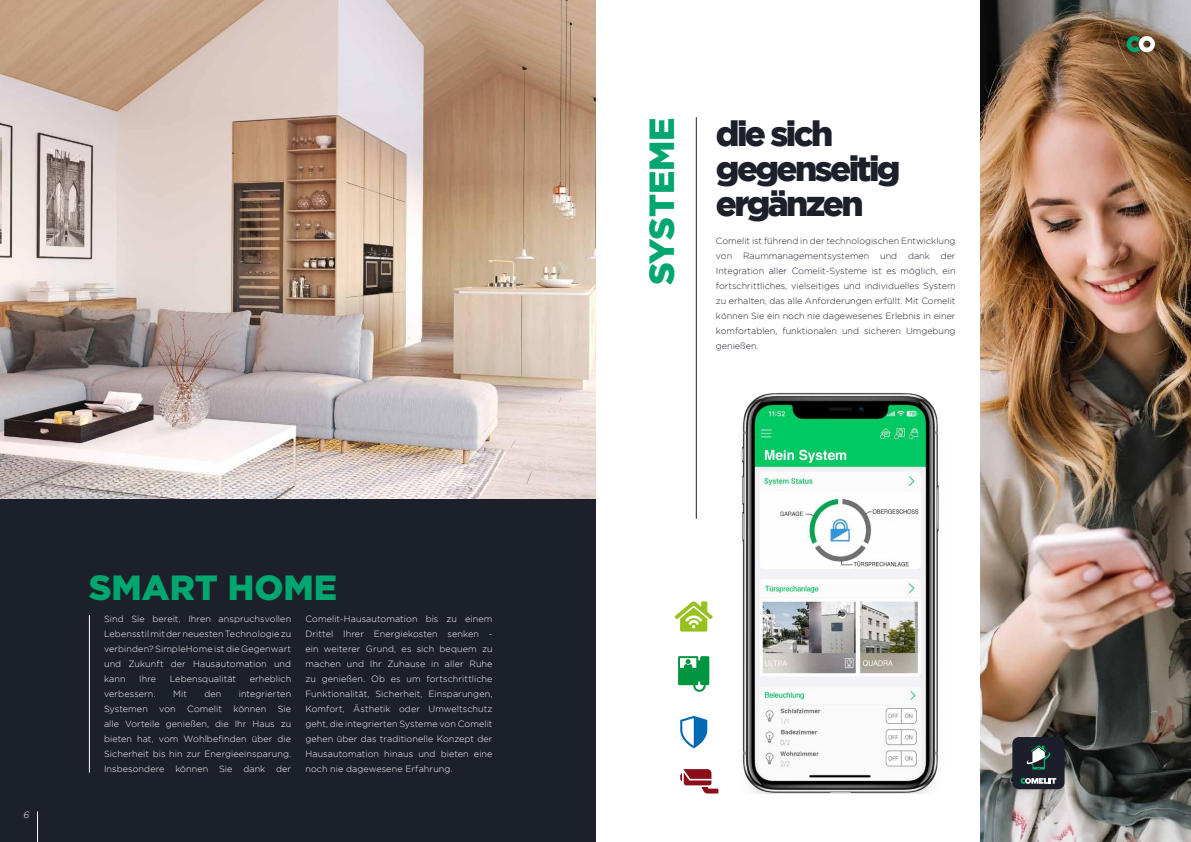
<style>
.page{position:relative;width:1191px;height:842px;background:#fff}
.page>*{position:absolute;margin:0;border:0;box-sizing:border-box;transform-origin:0 0}
.t1{font:900 35px/35px "Gotham";letter-spacing:-.075em;color:#1c202b}
.t2{font:900 35px "Gotham";color:#00a66f}
.t3{font:300 9px/15px "Gotham";letter-spacing:.01em;color:#fff;text-align:justify}
.t4{font:300 9px/15px "Gotham";color:#1c202b;text-align:justify}
.t5{font:italic 300 9px "Gotham";color:#fff}
</style>
<div class="page">
<div style="left:0;top:0;width:595px;height:842px;background:#1c202b"></div>
<img style="left:0;top:0;width:595px;height:499px">
<hr style="left:89px;top:615px;width:1px;height:157px;background:#fff">
<img style="left:980px;top:0;width:211px;height:842px">
<div style="left:700px;top:656px;width:9px;height:29px;background:#009641;border-radius:2px"></div>
<svg style="left:678px;top:656px;width:28px;height:36px"></svg>
<hr style="left:697px;top:660px;width:4px;height:21px;background:#009641">
<svg style="left:680px;top:769px;width:38px;height:24px"></svg>
<svg style="left:674px;top:601px;width:38px;height:30px"></svg>
<svg style="left:680px;top:716px;width:27px;height:32px"></svg>
<div style="left:1012px;top:737px;width:52px;height:52px;background:#1c1f2b;border-radius:7px"></div>
<svg style="left:1026px;top:745px;width:24px;height:24px"></svg>
<svg style="left:1020px;top:778px;width:36px;height:6px"></svg>
<svg style="left:1126px;top:36px;width:29px;height:16px"></svg>
<hr style="left:696px;top:117px;width:1px;height:402px;background:#1c202b">
<img style="left:741px;top:392px;width:198px;height:401px">
<hr style="left:37px;top:811px;width:1px;height:31px;background:#fff">
<p class="t5" style="left:23px;top:810px;width:7px">6</p>
<h1 class="t2" style="left:89px;top:567px;width:250px">SMART HOME</h1>
<p class="t3" style="left:104px;top:611px;width:189px">Sind Sie bereit, Ihren anspruchsvollen Lebensstil mit der neuesten Technologie zu verbinden? SimpleHome ist die Gegenwart und Zukunft der Hausautomation und kann</p>
<p class="t3" style="left:305px;top:611px;width:189px">Comelit-Hausautomation bis zu einem Drittel Ihrer Energiekosten senken - ein weiterer Grund, es sich bequem zu machen und Ihr Zuhause in aller Ruhe zu genießen. Ob es um fortschrittliche Funktionalität, Sicherheit, Einsparungen, Komfort, Ästhetik oder Umweltschutz geht, die integrierten Systeme von Comelit gehen über das traditionelle Konzept der Hausautomation hinaus und bieten eine noch nie dagewesene Erfahrung.</p>
<p class="t3" style="left:139px;top:671px;width:19px">Ihre</p>
<p class="t3" style="left:170px;top:671px;width:68px">Lebensqualität</p>
<p class="t3" style="left:250px;top:671px;width:43px">erheblich</p>
<p class="t3" style="left:104px;top:686px;width:53px">verbessern.</p>
<p class="t3" style="left:173px;top:686px;width:15px">Mit</p>
<p class="t3" style="left:204px;top:686px;width:18px">den</p>
<p class="t3" style="left:239px;top:686px;width:54px">integrierten</p>
<p class="t3" style="left:104px;top:701px;width:45px">Systemen</p>
<p class="t3" style="left:159px;top:701px;width:18px">von</p>
<p class="t3" style="left:187px;top:701px;width:36px">Comelit</p>
<p class="t3" style="left:233px;top:701px;width:34px">können</p>
<p class="t3" style="left:104px;top:701px;width:189px;text-indent:174px">Sie alle Vorteile genießen, die Ihr Haus zu bieten hat, vom Wohlbefinden über die Sicherheit bis hin zur Energieeinsparung.<br>Insbesondere können Sie dank der</p>
<h1 class="t2" style="left:641px;top:285px;width:170px;rotate:-90deg">SYSTEME</h1>
<h1 class="t1" style="left:716px;top:115px;width:186px">die sich gegenseitig ergänzen</h1>
<p class="t4" style="left:716px;top:233px;width:241px">Comelit ist führend in der technologischen Entwicklung von Raummanagementsystemen und dank der Integration aller Comelit-Systeme ist es möglich, ein fortschrittliches, vielseitiges und individuelles System zu erhalten, das alle Anforderungen erfüllt. Mit Comelit können Sie ein noch nie dagewesenes Erlebnis in einer komfortablen, funktionalen und sicheren Umgebung genießen.</p>
</div>
